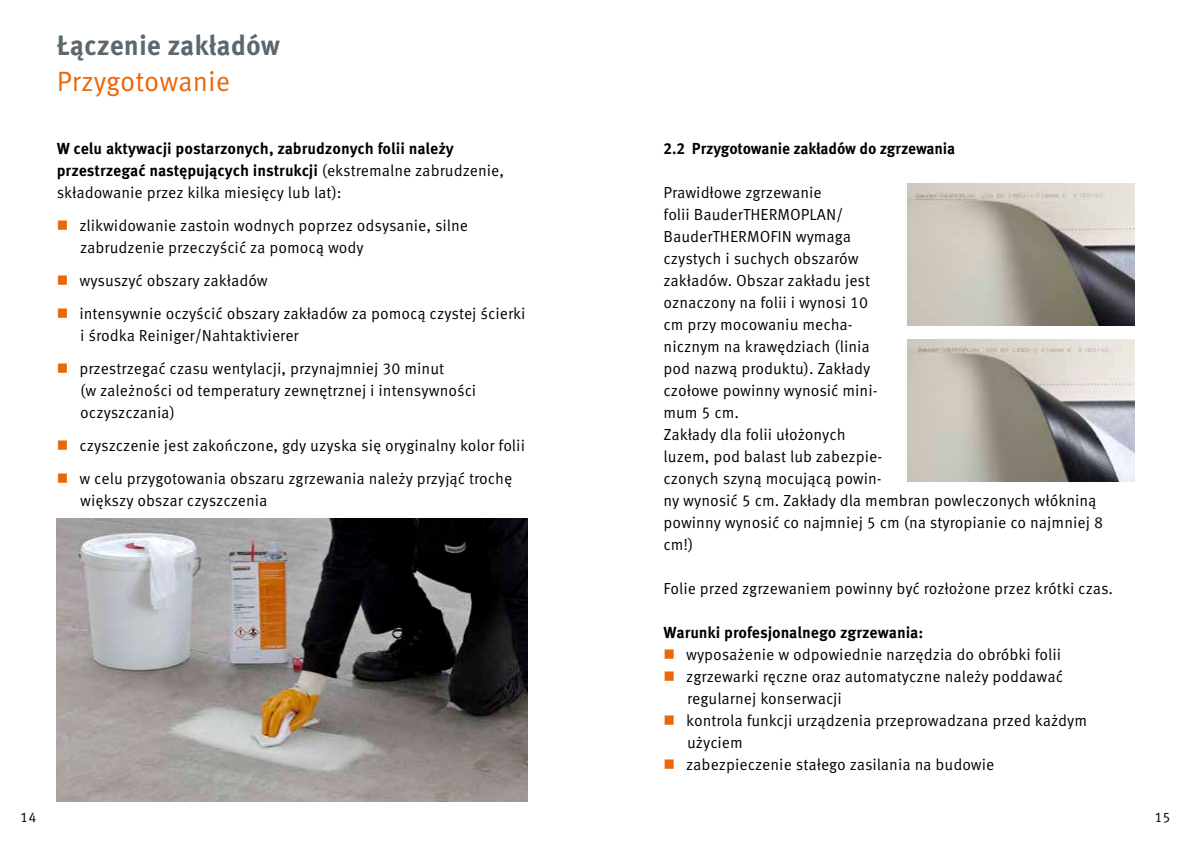
<style>
.page{position:relative;width:1191px;height:845px;background:#fff}
.page>*{position:absolute;margin:0;border:0;box-sizing:border-box;transform-origin:0 0}
.t1{font:700 28px "Meta Correspondence Pro";color:#5d676e;scale:.96 1}
.t2{font:28px "Meta Correspondence Pro";color:#eb6606}
.t3{font:16px/22px "Meta Correspondence Pro";color:#000}
.t4{font:700 16px/22px "Meta Correspondence Pro";letter-spacing:-.01em;color:#000}
.t5{font:700 16px "Meta Correspondence Pro";letter-spacing:-.01em;color:#000;scale:.95 1}
.t6{font:14px "Meta Correspondence Pro";color:#000}
.s1{font-weight:400}
.s2{color:#eb6606}
</style>
<div class="page">
<img style="left:57px;top:518px;width:470px;height:284px">
<img style="left:907px;top:184px;width:227px;height:141px">
<img style="left:907px;top:339px;width:227px;height:142px">
<h1 class="t1" style="left:57px;top:24px;width:234px">Łączenie zakładów</h1>
<h1 class="t2" style="left:57px;top:60px;width:175px">Przygotowanie</h1>
<p class="t4" style="left:57px;top:136px;width:449px">W celu aktywacji postarzonych, zabrudzonych folii należy przestrzegać następujących instrukcji <span class="s1">(ekstremalne zabrudzenie, składowanie przez kilka miesięcy lub lat):</span></p>
<p class="t3" style="left:80px;top:213px;width:389px;text-indent:-23px"><span class="s2">■</span> zlikwidowanie zastoin wodnych poprzez odsysanie, silne zabrudzenie przeczyścić za pomocą wody</p>
<p class="t3" style="left:57px;top:268px;width:213px"><span class="s2">■</span> wysuszyć obszary zakładów</p>
<p class="t3" style="left:80px;top:301px;width:447px;text-indent:-24px"><span class="s2">■</span> intensywnie oczyścić obszary zakładów za pomocą czystej ścierki i środka Reiniger/Nahtaktivierer</p>
<p class="t3" style="left:80px;top:356px;width:397px;text-indent:-24px"><span class="s2">■</span> przestrzegać czasu wentylacji, przynajmniej 30 minut<br>(w zależności od temperatury zewnętrznej i intensywności oczyszczania)</p>
<p class="t3" style="left:57px;top:433px;width:470px"><span class="s2">■</span> czyszczenie jest zakończone, gdy uzyska się oryginalny kolor folii</p>
<p class="t3" style="left:80px;top:466px;width:434px;text-indent:-24px"><span class="s2">■</span> w celu przygotowania obszaru zgrzewania należy przyjąć trochę większy obszar czyszczenia</p>
<p class="t6" style="left:20px;top:806px;width:18px">14</p>
<p class="t5" style="left:663px;top:136px;width:309px">2.2 Przygotowanie zakładów do zgrzewania</p>
<p class="t3" style="left:663px;top:180px;width:441px">Prawidłowe zgrzewanie<br>folii BauderTHERMOPLAN/<br>BauderTHERMOFIN wymaga<br>czystych i suchych obszarów<br>zakładów. Obszar zakładu jest<br>oznaczony na folii i wynosi 10<br>cm przy mocowaniu mecha-<br>nicznym na krawędziach (linia<br>pod nazwą produktu). Zakłady<br>czołowe powinny wynosić mini-<br>mum 5 cm.<br>Zakłady dla folii ułożonych<br>luzem, pod balast lub zabezpie-<br>czonych szyną mocującą powin-<br>ny wynosić 5 cm. Zakłady dla membran powleczonych włókniną powinny wynosić co najmniej 5 cm (na styropianie co najmniej 8 cm!)</p>
<p class="t3" style="left:663px;top:576px;width:451px">Folie przed zgrzewaniem powinny być rozłożone przez krótki czas.</p>
<p class="t4" style="left:663px;top:620px;width:261px">Warunki profesjonalnego zgrzewania:</p>
<p class="t3" style="left:663px;top:642px;width:399px"><span class="s2">■</span> wyposażenie w odpowiednie narzędzia do obróbki folii</p>
<p class="t3" style="left:687px;top:664px;width:377px;text-indent:-24px"><span class="s2">■</span> zgrzewarki ręczne oraz automatyczne należy poddawać regularnej konserwacji</p>
<p class="t3" style="left:687px;top:708px;width:401px;text-indent:-24px"><span class="s2">■</span> kontrola funkcji urządzenia przeprowadzana przed każdym użyciem</p>
<p class="t3" style="left:663px;top:752px;width:332px"><span class="s2">■</span> zabezpieczenie stałego zasilania na budowie</p>
<p class="t6" style="left:1154px;top:806px;width:18px">15</p>
</div>
